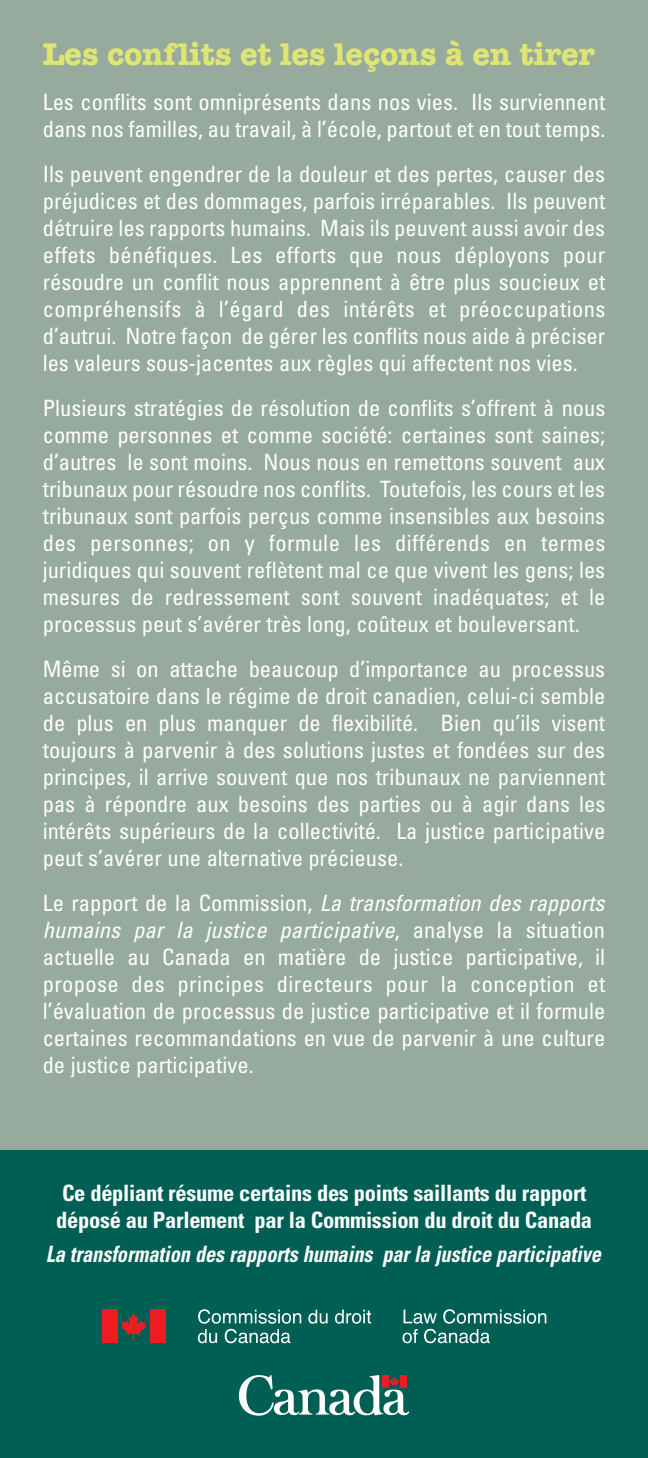
<style>
.page{position:relative;width:648px;height:1458px;background:#96aa9d}
.page>*{position:absolute;margin:0;border:0;box-sizing:border-box;transform-origin:0 0}
.t1{font:700 31.5px "American Typewriter";color:#dfe573}
.t2{font:condensed 22.5px/27px "Univers";color:#fff;text-align:justify}
.t3{font:700 condensed 22.5px/27px "Univers";letter-spacing:-.015em;color:#fff}
.t4{font:italic 700 condensed 22.5px "Univers";color:#fff;scale:.9 1}
.s1{font-style:italic}
</style>
<div class="page">
<div style="left:0;top:1150px;width:648px;height:308px;background:#005f55"></div>
<svg style="left:308px;top:1310px;width:20px;height:14px"></svg>
<svg style="left:335px;top:1310px;width:36px;height:14px"></svg>
<svg style="left:198px;top:1309px;width:103px;height:34px"></svg>
<svg style="left:121px;top:1313px;width:25px;height:27px"></svg>
<div style="left:150px;top:1310px;width:16px;height:33px;background:#ee1d23"></div>
<div style="left:102px;top:1310px;width:15px;height:33px;background:#ee1d23"></div>
<svg style="left:403px;top:1309px;width:143px;height:34px"></svg>
<svg style="left:239px;top:1375px;width:170px;height:41px"></svg>
<div style="left:401px;top:1376px;width:6px;height:12px;background:#ee1d23"></div>
<div style="left:382px;top:1376px;width:6px;height:12px;background:#ee1d23"></div>
<h1 class="t1" style="left:43px;top:43px;width:554px">Les conflits et les leçons à en tirer</h1>
<p class="t2" style="left:43px;top:90px;width:564px">Les conflits sont omniprésents dans nos vies. Ils surviennent dans nos familles, au travail, à l’école, partout et en tout temps.</p>
<p class="t2" style="left:43px;top:162px;width:564px">Ils peuvent engendrer de la douleur et des pertes, causer des préjudices et des dommages, parfois irréparables. Ils peuvent détruire les rapports humains. Mais ils peuvent aussi avoir des effets bénéfiques. Les efforts que nous déployons pour résoudre un conflit nous apprennent à être plus soucieux et compréhensifs à l’égard des intérêts et préoccupations d’autrui. Notre façon de gérer les conflits nous aide à préciser les valeurs sous-jacentes aux règles qui affectent nos vies.</p>
<p class="t2" style="left:43px;top:396px;width:564px">Plusieurs stratégies de résolution de conflits s’offrent à nous comme personnes et comme société: certaines sont saines; d’autres le sont moins. Nous nous en remettons souvent aux tribunaux pour résoudre nos conflits. Toutefois, les cours et les tribunaux sont parfois perçus comme insensibles aux besoins des personnes; on y formule les différends en termes juridiques qui souvent reflètent mal ce que vivent les gens; les mesures de redressement sont souvent inadéquates; et le processus peut s’avérer très long, coûteux et bouleversant.</p>
<p class="t2" style="left:43px;top:657px;width:564px">Même si on attache beaucoup d’importance au processus accusatoire dans le régime de droit canadien, celui-ci semble de plus en plus manquer de flexibilité. Bien qu’ils visent toujours à parvenir à des solutions justes et fondées sur des principes, il arrive souvent que nos tribunaux ne parviennent pas à répondre aux besoins des parties ou à agir dans les intérêts supérieurs de la collectivité. La justice participative peut s’avérer une alternative précieuse.</p>
<p class="t2" style="left:43px;top:891px;width:568px;text-align:left">Le rapport de la Commission, <span class="s1">La transformation des rapports humains par la justice participative</span>, a n a l y s e l a s i t u a t i o n actuelle au Canada en matière de justice participative, il propose des principes directeurs pour la conception et l’évaluation de processus de justice participative et il formule certaines recommandations en vue de parvenir à une culture de justice participative.</p>
<p class="t3" style="left:56px;top:1182px;width:538px">Ce dépliant résume certains des points saillants du rapport déposé au Parlement par la Commission du droit du Canada</p>
<p class="t4" style="left:46px;top:1246px;width:623px">La transformation des rapports humains parla justice participative</p>
</div>
